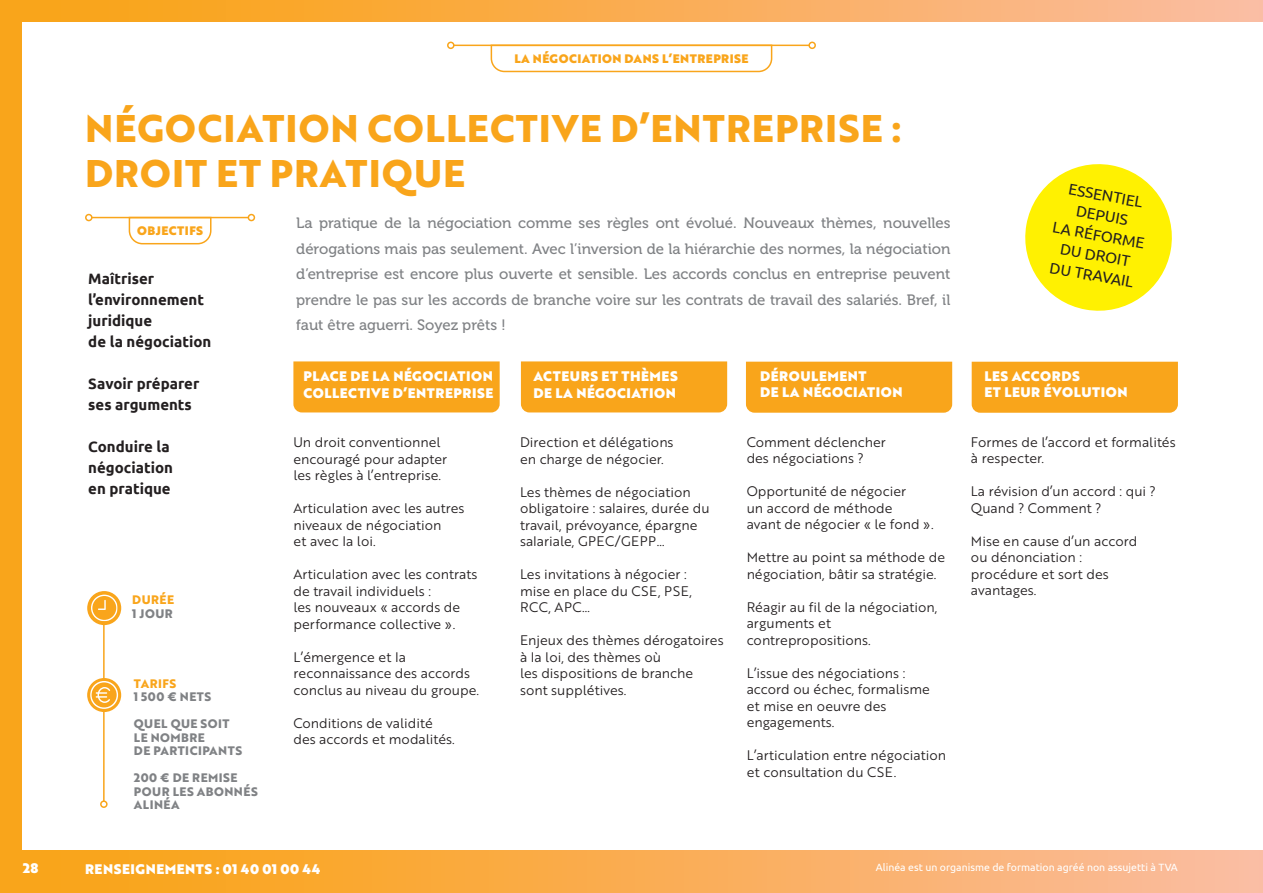
<style>
.page{position:relative;width:1263px;height:893px;background:#fff}
.page>*{position:absolute;margin:0;border:0;box-sizing:border-box;transform-origin:0 0}
.t1{font:700 37.5px "Brother 1816 Extra";letter-spacing:.03em;color:#f9a51b}
.t2{font:15.45px "Ubuntu";color:#231f20}
.t3{font:15px/25.5px "Museo 500";color:#808285;text-align:justify}
.t4{font:700 15px "Ubuntu";color:#231f20}
.t5{font:13.5px/16.5px "Brother 1816 Book";color:#231f20}
.t6{font:13.5px/16.5px "Brother 1816 Black";letter-spacing:.04em;color:#fff}
.t7{font:700 12px "Brother 1816 Extra";letter-spacing:.04em;color:#808285}
.t8{font:12px "Brother 1816 Black";letter-spacing:.04em;color:#f9a51b}
.t9{font:700 12px "Brother 1816 Extra";letter-spacing:.04em;color:#f9a51b}
.t10{font:10.5px "Ubuntu";color:#fff}
</style>
<div class="page">
<div style="left:21px;top:0;width:1242px;height:21px;background:linear-gradient(to right,#f9a20d,#fabb9e)"></div>
<svg style="left:1262px;top:0;width:1px;height:21px"></svg>
<div style="left:21px;top:850px;width:1242px;height:43px;background:linear-gradient(to right,#f9a20d,#fabb9e)"></div>
<div style="left:0;top:0;width:21px;height:893px;background:#f9a51b"></div>
<svg style="left:490px;top:44px;width:283px;height:29px"></svg>
<hr style="left:454px;top:45px;width:355px;height:1px;background:#f9a51b">
<div style="left:808px;top:42px;width:8px;height:7px;border:2px solid #f9a51b;border-radius:50%"></div>
<div style="left:447px;top:42px;width:7px;height:7px;border:2px solid #f9a51b;border-radius:50%"></div>
<svg style="left:87px;top:591px;width:34px;height:34px"></svg>
<svg style="left:91px;top:595px;width:27px;height:26px"></svg>
<hr style="left:103px;top:625px;width:2px;height:176px;background:#f9a51b">
<div style="left:100px;top:800px;width:8px;height:8px;border:2px solid #f9a51b;border-radius:50%"></div>
<svg style="left:87px;top:678px;width:34px;height:34px"></svg>
<svg style="left:90px;top:681px;width:28px;height:28px"></svg>
<svg style="left:128px;top:216px;width:84px;height:29px"></svg>
<hr style="left:92px;top:217px;width:156px;height:1px;background:#f9a51b">
<div style="left:248px;top:214px;width:7px;height:7px;border:2px solid #f9a51b;border-radius:50%"></div>
<div style="left:85px;top:214px;width:8px;height:7px;border:2px solid #f9a51b;border-radius:50%"></div>
<svg style="left:1025px;top:164px;width:147px;height:147px"></svg>
<div style="left:293px;top:361px;width:207px;height:51px;background:#f9a51b"></div>
<div style="left:521px;top:361px;width:206px;height:51px;background:#f9a51b"></div>
<div style="left:746px;top:362px;width:206px;height:51px;background:#f9a51b"></div>
<div style="left:972px;top:362px;width:206px;height:51px;background:#f9a51b"></div>
<p class="t6" style="left:23px;top:859px;width:17px">28</p>
<p class="t8" style="left:514px;top:49px;width:236px">LA NÉGOCIATION DANS L’ENTREPRISE</p>
<p class="t1" style="left:85px;top:100px;width:818px">NÉGOCIATION COLLECTIVE D’ENTREPRISE :</p>
<p class="t1" style="left:85px;top:145px;width:382px">DROIT ET PRATIQUE</p>
<p class="t8" style="left:137px;top:221px;width:68px">OBJECTIFS</p>
<p class="t4" style="left:88px;top:270px;width:67px">Maîtriser</p>
<p class="t4" style="left:88px;top:291px;width:117px">l’environnement</p>
<p class="t4" style="left:88px;top:312px;width:65px">juridique</p>
<p class="t4" style="left:88px;top:333px;width:124px">de la négociation</p>
<p class="t4" style="left:88px;top:375px;width:113px">Savoir préparer</p>
<p class="t4" style="left:88px;top:396px;width:105px">ses arguments</p>
<p class="t4" style="left:88px;top:438px;width:83px">Conduire la</p>
<p class="t4" style="left:88px;top:459px;width:86px">négociation</p>
<p class="t4" style="left:88px;top:480px;width:84px">en pratique</p>
<p class="t9" style="left:132px;top:591px;width:43px">DURÉE</p>
<p class="t7" style="left:132px;top:604px;width:42px">1 JOUR</p>
<p class="t9" style="left:134px;top:674px;width:44px">TARIFS</p>
<p class="t7" style="left:134px;top:688px;width:79px">1 500 € NETS</p>
<p class="t7" style="left:134px;top:715px;width:97px">QUEL QUE SOIT</p>
<p class="t7" style="left:134px;top:728px;width:73px">LE NOMBRE</p>
<p class="t7" style="left:134px;top:742px;width:110px">DE PARTICIPANTS</p>
<p class="t7" style="left:134px;top:769px;width:105px">200 € DE REMISE</p>
<p class="t7" style="left:134px;top:782px;width:125px">POUR LES ABONNÉS</p>
<p class="t7" style="left:134px;top:796px;width:47px">ALINÉA</p>
<p class="t3" style="left:296px;top:210px;width:656px">La pratique de la négociation comme ses règles ont évolué. Nouveaux thèmes, nouvelles dérogations mais pas seulement. Avec l’inversion de la hiérarchie des normes, la négociation d’entreprise est encore plus ouverte et sensible. Les accords conclus en entreprise peuvent prendre le pas sur les accords de branche voire sur les contrats de travail des salariés. Bref, il faut être aguerri. Soyez prêts !</p>
<p class="t6" style="left:304px;top:368px;width:191px">PLACE DE LA NÉGOCIATION</p>
<p class="t6" style="left:304px;top:384px;width:191px">COLLECTIVE D’ENTREPRISE</p>
<p class="t5" style="left:293px;top:434px;width:155px">Un droit conventionnel encouragé pour adapter</p>
<p class="t5" style="left:293px;top:467px;width:149px">les règles à l’entreprise.</p>
<p class="t5" style="left:293px;top:500px;width:173px">Articulation avec les autres niveaux de négociation</p>
<p class="t5" style="left:293px;top:533px;width:84px">et avec la loi.</p>
<p class="t5" style="left:293px;top:566px;width:185px">Articulation avec les contrats</p>
<p class="t5" style="left:293px;top:582px;width:139px">de travail individuels :</p>
<p class="t5" style="left:293px;top:599px;width:168px">les nouveaux « accords de performance collective ».</p>
<p class="t5" style="left:293px;top:648px;width:187px">L’émergence et la reconnaissance des accords conclus au niveau du groupe.</p>
<p class="t5" style="left:293px;top:714px;width:141px">Conditions de validité</p>
<p class="t5" style="left:293px;top:731px;width:163px">des accords et modalités.</p>
<p class="t6" style="left:533px;top:368px;width:146px">ACTEURS ET THÈMES<br>DE LA NÉGOCIATION</p>
<p class="t5" style="left:520px;top:434px;width:155px">Direction et délégations en charge de négocier.</p>
<p class="t5" style="left:520px;top:483px;width:191px">Les thèmes de négociation obligatoire : salaires, durée du travail, prévoyance, épargne salariale, GPEC/GEPP…</p>
<p class="t5" style="left:520px;top:566px;width:174px">Les invitations à négocier : mise en place du CSE, PSE,<br>RCC, APC…</p>
<p class="t5" style="left:520px;top:632px;width:205px">Enjeux des thèmes dérogatoires à la loi, des thèmes où<br>les dispositions de branche sont supplétives.</p>
<p class="t6" style="left:760px;top:367px;width:144px">DÉROULEMENT<br>DE LA NÉGOCIATION</p>
<p class="t5" style="left:747px;top:433px;width:141px">Comment déclencher des négociations ?</p>
<p class="t5" style="left:747px;top:483px;width:188px">Opportunité de négocier<br>un accord de méthode<br>avant de négocier « le fond ».</p>
<p class="t5" style="left:747px;top:549px;width:200px">Mettre au point sa méthode de négociation, bâtir sa stratégie.</p>
<p class="t5" style="left:747px;top:598px;width:192px">Réagir au fil de la négociation, arguments et contrepropositions.</p>
<p class="t5" style="left:747px;top:664px;width:185px">L’issue des négociations : accord ou échec, formalisme et mise en oeuvre des engagements.</p>
<p class="t5" style="left:747px;top:747px;width:201px">L’articulation entre négociation et consultation du CSE.</p>
<p class="t2" style="left:1070px;top:180px;width:77px;rotate:10deg">ESSENTIEL</p>
<p class="t2" style="left:1078px;top:202px;width:54px;rotate:10deg">DEPUIS</p>
<p class="t2" style="left:1054px;top:218px;width:94px;rotate:10deg">LA RÉFORME</p>
<p class="t2" style="left:1062px;top:239px;width:72px;rotate:10deg">DU DROIT</p>
<p class="t2" style="left:1051px;top:258px;width:86px;rotate:10deg">DU TRAVAIL</p>
<p class="t6" style="left:984px;top:367px;width:145px">LES ACCORDS<br>ET LEUR ÉVOLUTION</p>
<p class="t5" style="left:971px;top:433px;width:206px">Formes de l’accord et formalités à respecter.</p>
<p class="t5" style="left:971px;top:483px;width:186px">La révision d’un accord : qui ?<br>Quand ? Comment ?</p>
<p class="t5" style="left:971px;top:532px;width:168px">Mise en cause d’un accord ou dénonciation : procédure et sort des avantages.</p>
<p class="t6" style="left:85px;top:860px;width:237px">RENSEIGNEMENTS : 01 40 01 00 44</p>
<p class="t10" style="left:876px;top:861px;width:303px">Alinéa est un organisme de formation agréé non assujetti à TVA</p>
</div>
